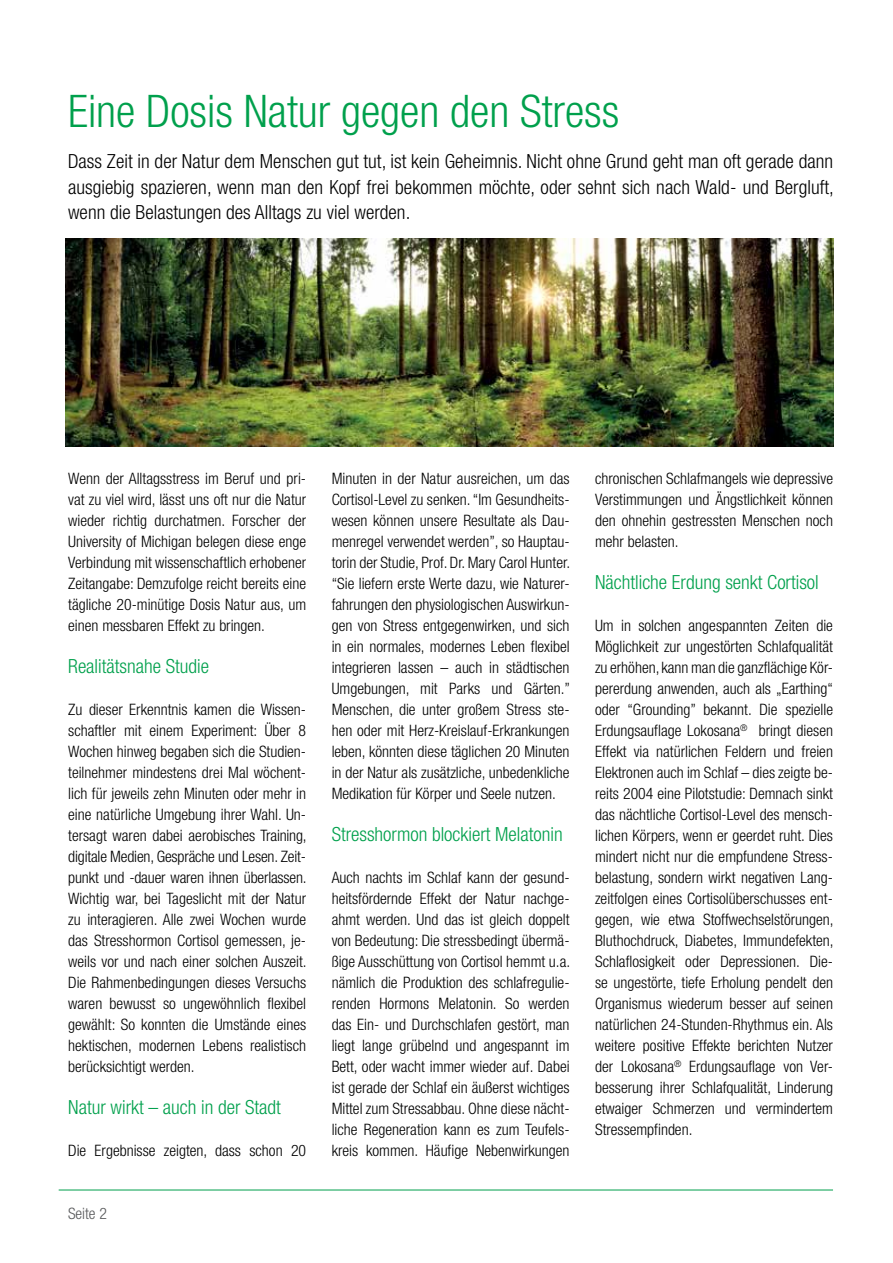
<style>
.page{position:relative;width:893px;height:1263px;background:#fff}
.page>*{position:absolute;margin:0;border:0;box-sizing:border-box;transform-origin:0 0}
.t1{font:300 condensed 45px "Helvetica Neue";color:#00a04c}
.t2{font:300 condensed 19.5px/25.5px "Helvetica Neue";letter-spacing:.005em;color:#000;text-align:justify}
.t3{font:300 condensed 19.5px "Helvetica Neue";color:#00a04c}
.t4{font:300 condensed 15.75px/21px "Helvetica Neue";color:#000;text-align:justify}
.t5{font:300 condensed 15.75px "Helvetica Neue";color:#58595b}
</style>
<div class="page">
<hr style="left:59px;top:1189px;width:774px;height:1px;background:#00a04c">
<img style="left:66px;top:238px;width:767px;height:208px">
<h1 class="t1" style="left:68px;top:85px;width:553px">Eine Dosis Natur gegen den Stress</h1>
<p class="t2" style="left:68px;top:148px;width:767px">Dass Zeit in der Natur dem Menschen gut tut, ist kein Geheimnis. Nicht ohne Grund geht man oft gerade dann ausgiebig spazieren, wenn man den Kopf frei bekommen möchte, oder sehnt sich nach Wald- und Bergluft, wenn die Belastungen des Alltags zu viel werden.</p>
<p class="t4" style="left:68px;top:468px;width:239px">Wenn der Alltagsstress im Beruf und pri&shy;vat zu viel wird, lässt uns oft nur die Natur wieder richtig durchatmen. Forscher der University of Michigan belegen diese enge Verbindung mit wissenschaftlich erhobener Zeitangabe: Demzufolge reicht bereits eine tägliche 20-minütige Dosis Natur aus, um einen messbaren Effekt zu bringen.</p>
<p class="t3" style="left:68px;top:655px;width:142px">Realitätsnahe Studie</p>
<p class="t4" style="left:68px;top:699px;width:240px">Zu dieser Erkenntnis kamen die Wissen&shy;schaftler mit einem Experiment: Über 8<br>Wochen hinweg begaben sich die Studien&shy;teilnehmer mindestens drei Mal wöchent&shy;lich für jeweils zehn Minuten oder mehr in eine natürliche Umgebung ihrer Wahl. Un&shy;tersagt waren dabei aerobisches Training, digitale Medien, Gespräche und Lesen. Zeit&shy;punkt und -dauer waren ihnen überlassen.<br>Wichtig war, bei Tageslicht mit der Natur zu interagieren. Alle zwei Wochen wurde das Stresshormon Cortisol gemessen, je&shy;weils vor und nach einer solchen Auszeit.<br>Die Rahmenbedingungen dieses Versuchs waren bewusst so ungewöhnlich flexibel gewählt: So konnten die Umstände eines hektischen, modernen Lebens realistisch berücksichtigt werden.</p>
<p class="t3" style="left:68px;top:1096px;width:214px">Natur wirkt – auch in der Stadt</p>
<p class="t4" style="left:68px;top:1140px;width:239px">Die Ergebnisse zeigten, dass schon 20</p>
<p class="t5" style="left:68px;top:1204px;width:41px">Seite 2</p>
<p class="t4" style="left:332px;top:468px;width:240px">Minuten in der Natur ausreichen, um das Cortisol-Level zu senken. “Im Gesundheits&shy;wesen können unsere Resultate als Dau&shy;menregel verwendet werden”, so Hauptau&shy;torin der Studie, Prof. Dr. Mary Carol Hunter. “Sie liefern erste Werte dazu, wie Naturer&shy;fahrungen den physiologischen Auswirkun&shy;gen von Stress entgegenwirken, und sich in ein normales, modernes Leben flexibel integrieren lassen – auch in städtischen Umgebungen, mit Parks und Gärten.” Menschen, die unter großem Stress ste&shy;hen oder mit Herz-Kreislauf-Erkrankungen leben, könnten diese täglichen 20 Minuten in der Natur als zusätzliche, unbedenkliche Medikation für Körper und Seele nutzen.</p>
<p class="t3" style="left:332px;top:823px;width:233px">Stresshormon blockiert Melatonin</p>
<p class="t4" style="left:332px;top:867px;width:240px">Auch nachts im Schlaf kann der gesund&shy;heitsfördernde Effekt der Natur nachge&shy;ahmt werden. Und das ist gleich doppelt von Bedeutung: Die stressbedingt übermä&shy;ßige Ausschüttung von Cortisol hemmt u.a. nämlich die Produktion des schlafregulie&shy;renden Hormons Melatonin. So werden das Ein- und Durchschlafen gestört, man liegt lange grübelnd und angespannt im Bett, oder wacht immer wieder auf. Dabei ist gerade der Schlaf ein äußerst wichtiges Mittel zum Stressabbau. Ohne diese nächt&shy;liche Regeneration kann es zum Teufels&shy;kreis kommen. Häufige Nebenwirkungen</p>
<p class="t4" style="left:595px;top:468px;width:239px">chronischen Schlafmangels wie depressive Verstimmungen und Ängstlichkeit können den ohnehin gestressten Menschen noch mehr belasten.</p>
<p class="t3" style="left:595px;top:571px;width:225px">Nächtliche Erdung senkt Cortisol</p>
<p class="t4" style="left:595px;top:615px;width:240px">Um in solchen angespannten Zeiten die Möglichkeit zur ungestörten Schlafqualität zu erhöhen, kann man die ganzflächige Kör&shy;pererdung anwenden, auch als „Earthing“ oder “Grounding” bekannt. Die spezielle Erdungsauflage Lokosana<sup>®</sup> bringt diesen Effekt via natürlichen Feldern und freien Elektronen auch im Schlaf – dies zeigte be&shy;reits 2004 eine Pilotstudie: Demnach sinkt das nächtliche Cortisol-Level des mensch&shy;lichen Körpers, wenn er geerdet ruht. Dies mindert nicht nur die empfundene Stress&shy;belastung, sondern wirkt negativen Lang&shy;zeitfolgen eines Cortisolüberschusses ent&shy;gegen, wie etwa Stoffwechselstörungen, Bluthochdruck, Diabetes, Immundefekten, Schlaflosigkeit oder Depressionen. Die&shy;se ungestörte, tiefe Erholung pendelt den Organismus wiederum besser auf seinen natürlichen 24-Stunden-Rhythmus ein. Als weitere positive Effekte berichten Nutzer der Lokosana<sup>®</sup> Erdungsauflage von Ver&shy;besserung ihrer Schlafqualität, Linderung etwaiger Schmerzen und vermindertem Stressempfinden.</p>
</div>
